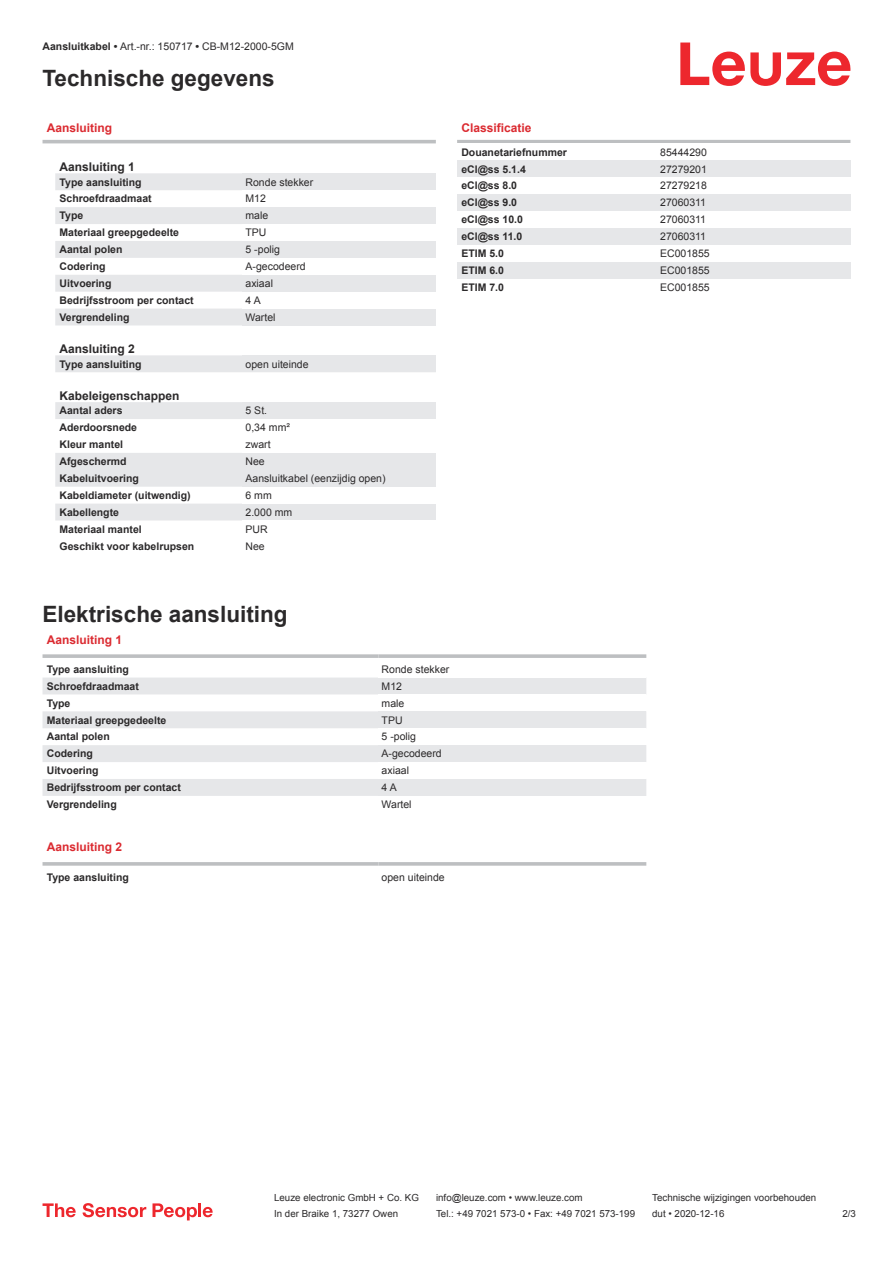
<style>
.page{position:relative;width:893px;height:1263px;background:#fff}
.page>*{position:absolute;margin:0;border:0;box-sizing:border-box;transform-origin:0 0}
.t1{font:700 22.5px "Arial";color:#2b292a}
.t2{font:700 12px "Arial";color:#db2a30}
.t3{font:700 12px "Arial";color:#2b292a}
.t4{font:700 10.5px "Arial";color:#2b292a}
.t5{font:10.5px "Arial";color:#2b292a}
.t6{font:9.75px "Arial";color:#2b292a}
.s1{font-weight:700}
</style>
<div class="page">
<svg style="left:680px;top:43px;width:170px;height:43px"></svg>
<svg style="left:55px;top:173px;width:381px;height:347px"></svg>
<hr style="left:43px;top:140px;width:393px;height:3px;background:#bdbfc1">
<div style="left:242px;top:173px;width:194px;height:17px;background:#e6e7e9"></div>
<div style="left:242px;top:190px;width:194px;height:17px;background:#fff"></div>
<div style="left:242px;top:207px;width:194px;height:17px;background:#e6e7e9"></div>
<div style="left:242px;top:224px;width:194px;height:17px;background:#fff"></div>
<div style="left:242px;top:241px;width:194px;height:17px;background:#e6e7e9"></div>
<div style="left:242px;top:258px;width:194px;height:17px;background:#fff"></div>
<div style="left:242px;top:275px;width:194px;height:17px;background:#e6e7e9"></div>
<div style="left:242px;top:292px;width:194px;height:17px;background:#fff"></div>
<div style="left:242px;top:309px;width:194px;height:16px;background:#e6e7e9"></div>
<div style="left:242px;top:355px;width:194px;height:17px;background:#e6e7e9"></div>
<div style="left:242px;top:402px;width:194px;height:17px;background:#e6e7e9"></div>
<div style="left:242px;top:419px;width:194px;height:17px;background:#fff"></div>
<div style="left:242px;top:436px;width:194px;height:17px;background:#fff"></div>
<div style="left:242px;top:453px;width:194px;height:17px;background:#e6e7e9"></div>
<div style="left:242px;top:470px;width:194px;height:17px;background:#e6e7e9"></div>
<div style="left:242px;top:487px;width:194px;height:17px;background:#fff"></div>
<div style="left:242px;top:504px;width:194px;height:16px;background:#e6e7e9"></div>
<svg style="left:43px;top:677px;width:335px;height:119px;fill:#e6e7e9"></svg>
<svg style="left:43px;top:654px;width:335px;height:4px"></svg>
<svg style="left:378px;top:654px;width:268px;height:4px"></svg>
<div style="left:378px;top:677px;width:268px;height:17px;background:#e6e7e9"></div>
<div style="left:378px;top:711px;width:268px;height:17px;background:#e6e7e9"></div>
<div style="left:378px;top:745px;width:268px;height:17px;background:#e6e7e9"></div>
<div style="left:378px;top:779px;width:268px;height:17px;background:#e6e7e9"></div>
<svg style="left:43px;top:862px;width:335px;height:4px"></svg>
<svg style="left:378px;top:862px;width:268px;height:4px"></svg>
<hr style="left:457px;top:140px;width:393px;height:3px;background:#bdbfc1">
<div style="left:457px;top:160px;width:200px;height:17px;background:#e6e7e9"></div>
<div style="left:657px;top:160px;width:193px;height:17px;background:#e6e7e9"></div>
<div style="left:457px;top:194px;width:200px;height:17px;background:#e6e7e9"></div>
<div style="left:657px;top:194px;width:193px;height:17px;background:#e6e7e9"></div>
<div style="left:457px;top:228px;width:200px;height:17px;background:#e6e7e9"></div>
<div style="left:657px;top:228px;width:193px;height:17px;background:#e6e7e9"></div>
<div style="left:457px;top:262px;width:200px;height:17px;background:#e6e7e9"></div>
<div style="left:657px;top:262px;width:193px;height:17px;background:#e6e7e9"></div>
<svg style="left:43px;top:1203px;width:33px;height:14px"></svg>
<svg style="left:83px;top:1203px;width:63px;height:14px"></svg>
<svg style="left:153px;top:1203px;width:44px;height:17px"></svg>
<hr style="left:198px;top:1203px;width:3px;height:14px;background:#ed272d">
<svg style="left:203px;top:1207px;width:10px;height:10px"></svg>
<p class="t5" style="left:43px;top:43px;width:253px"><span class="s1">Aansluitkabel •</span> Art.-nr.: 150717 <span class="s1">•</span> CB-M12-2000-5GM</p>
<h1 class="t1" style="left:43px;top:70px;width:234px">Technische gegevens</h1>
<p class="t2" style="left:47px;top:123px;width:67px">Aansluiting</p>
<p class="t3" style="left:60px;top:162px;width:77px">Aansluiting 1</p>
<p class="t4" style="left:60px;top:178px;width:84px">Type aansluiting</p>
<p class="t5" style="left:246px;top:178px;width:69px">Ronde stekker</p>
<p class="t4" style="left:60px;top:195px;width:94px">Schroefdraadmaat</p>
<p class="t5" style="left:246px;top:195px;width:22px">M12</p>
<p class="t4" style="left:60px;top:212px;width:25px">Type</p>
<p class="t5" style="left:246px;top:212px;width:24px">male</p>
<p class="t4" style="left:60px;top:229px;width:121px">Materiaal greepgedeelte</p>
<p class="t5" style="left:246px;top:229px;width:22px">TPU</p>
<p class="t4" style="left:60px;top:245px;width:65px">Aantal polen</p>
<p class="t5" style="left:246px;top:245px;width:36px">5 -polig</p>
<p class="t4" style="left:60px;top:262px;width:48px">Codering</p>
<p class="t5" style="left:246px;top:262px;width:62px">A-gecodeerd</p>
<p class="t4" style="left:60px;top:279px;width:53px">Uitvoering</p>
<p class="t5" style="left:246px;top:279px;width:29px">axiaal</p>
<p class="t4" style="left:60px;top:296px;width:136px">Bedrijfsstroom per contact</p>
<p class="t5" style="left:246px;top:296px;width:17px">4 A</p>
<p class="t4" style="left:60px;top:313px;width:72px">Vergrendeling</p>
<p class="t5" style="left:246px;top:313px;width:31px">Wartel</p>
<p class="t3" style="left:60px;top:344px;width:77px">Aansluiting 2</p>
<p class="t4" style="left:60px;top:360px;width:84px">Type aansluiting</p>
<p class="t5" style="left:246px;top:360px;width:65px">open uiteinde</p>
<p class="t3" style="left:60px;top:391px;width:122px">Kabeleigenschappen</p>
<p class="t4" style="left:60px;top:407px;width:65px">Aantal aders</p>
<p class="t5" style="left:246px;top:407px;width:23px">5 St.</p>
<p class="t4" style="left:60px;top:424px;width:79px">Aderdoorsnede</p>
<p class="t5" style="left:246px;top:424px;width:46px">0,34 mm²</p>
<p class="t4" style="left:60px;top:440px;width:65px">Kleur mantel</p>
<p class="t5" style="left:246px;top:440px;width:27px">zwart</p>
<p class="t4" style="left:60px;top:457px;width:69px">Afgeschermd</p>
<p class="t5" style="left:246px;top:457px;width:21px">Nee</p>
<p class="t4" style="left:60px;top:474px;width:81px">Kabeluitvoering</p>
<p class="t5" style="left:246px;top:474px;width:142px">Aansluitkabel (eenzijdig open)</p>
<p class="t4" style="left:60px;top:491px;width:133px">Kabeldiameter (uitwendig)</p>
<p class="t5" style="left:246px;top:491px;width:28px">6 mm</p>
<p class="t4" style="left:60px;top:508px;width:61px">Kabellengte</p>
<p class="t5" style="left:246px;top:508px;width:48px">2.000 mm</p>
<p class="t4" style="left:60px;top:525px;width:84px">Materiaal mantel</p>
<p class="t5" style="left:246px;top:525px;width:24px">PUR</p>
<p class="t4" style="left:60px;top:542px;width:136px">Geschikt voor kabelrupsen</p>
<p class="t5" style="left:246px;top:542px;width:21px">Nee</p>
<p class="t2" style="left:461px;top:123px;width:72px">Classificatie</p>
<p class="t4" style="left:461px;top:148px;width:107px">Douanetariefnummer</p>
<p class="t5" style="left:660px;top:148px;width:48px">85444290</p>
<p class="t4" style="left:461px;top:165px;width:66px">eCl@ss 5.1.4</p>
<p class="t5" style="left:660px;top:165px;width:48px">27279201</p>
<p class="t4" style="left:461px;top:182px;width:57px">eCl@ss 8.0</p>
<p class="t5" style="left:660px;top:182px;width:48px">27279218</p>
<p class="t4" style="left:461px;top:199px;width:57px">eCl@ss 9.0</p>
<p class="t5" style="left:660px;top:199px;width:47px">27060311</p>
<p class="t4" style="left:461px;top:216px;width:63px">eCl@ss 10.0</p>
<p class="t5" style="left:660px;top:216px;width:47px">27060311</p>
<p class="t4" style="left:461px;top:233px;width:63px">eCl@ss 11.0</p>
<p class="t5" style="left:660px;top:232px;width:47px">27060311</p>
<p class="t4" style="left:461px;top:249px;width:44px">ETIM 5.0</p>
<p class="t5" style="left:660px;top:249px;width:51px">EC001855</p>
<p class="t4" style="left:461px;top:266px;width:44px">ETIM 6.0</p>
<p class="t5" style="left:660px;top:266px;width:51px">EC001855</p>
<p class="t4" style="left:461px;top:283px;width:44px">ETIM 7.0</p>
<p class="t5" style="left:660px;top:283px;width:51px">EC001855</p>
<h1 class="t1" style="left:43px;top:605px;width:247px">Elektrische aansluiting</h1>
<p class="t2" style="left:47px;top:635px;width:77px">Aansluiting 1</p>
<p class="t4" style="left:47px;top:665px;width:84px">Type aansluiting</p>
<p class="t5" style="left:382px;top:665px;width:69px">Ronde stekker</p>
<p class="t4" style="left:47px;top:682px;width:94px">Schroefdraadmaat</p>
<p class="t5" style="left:382px;top:682px;width:22px">M12</p>
<p class="t4" style="left:47px;top:699px;width:25px">Type</p>
<p class="t5" style="left:382px;top:699px;width:24px">male</p>
<p class="t4" style="left:47px;top:716px;width:121px">Materiaal greepgedeelte</p>
<p class="t5" style="left:382px;top:716px;width:23px">TPU</p>
<p class="t4" style="left:47px;top:733px;width:65px">Aantal polen</p>
<p class="t5" style="left:382px;top:733px;width:36px">5 -polig</p>
<p class="t4" style="left:47px;top:750px;width:48px">Codering</p>
<p class="t5" style="left:382px;top:750px;width:62px">A-gecodeerd</p>
<p class="t4" style="left:47px;top:767px;width:53px">Uitvoering</p>
<p class="t5" style="left:382px;top:767px;width:29px">axiaal</p>
<p class="t4" style="left:47px;top:783px;width:136px">Bedrijfsstroom per contact</p>
<p class="t5" style="left:382px;top:783px;width:17px">4 A</p>
<p class="t4" style="left:47px;top:800px;width:72px">Vergrendeling</p>
<p class="t5" style="left:382px;top:800px;width:31px">Wartel</p>
<p class="t2" style="left:47px;top:842px;width:77px">Aansluiting 2</p>
<p class="t4" style="left:47px;top:873px;width:84px">Type aansluiting</p>
<p class="t5" style="left:382px;top:873px;width:65px">open uiteinde</p>
<p class="t6" style="left:274px;top:1194px;width:146px">Leuze electronic GmbH + Co. KG</p>
<p class="t6" style="left:436px;top:1194px;width:148px">info@leuze.com • www.leuze.com</p>
<p class="t6" style="left:652px;top:1194px;width:166px">Technische wijzigingen voorbehouden</p>
<p class="t6" style="left:274px;top:1210px;width:126px">In der Braike 1, 73277 Owen</p>
<p class="t6" style="left:436px;top:1210px;width:201px">Tel.: +49 7021 573-0 • Fax: +49 7021 573-199</p>
<p class="t6" style="left:652px;top:1210px;width:74px">dut • 2020-12-16</p>
<p class="t6" style="left:842px;top:1210px;width:15px">2 /3</p>
</div>
